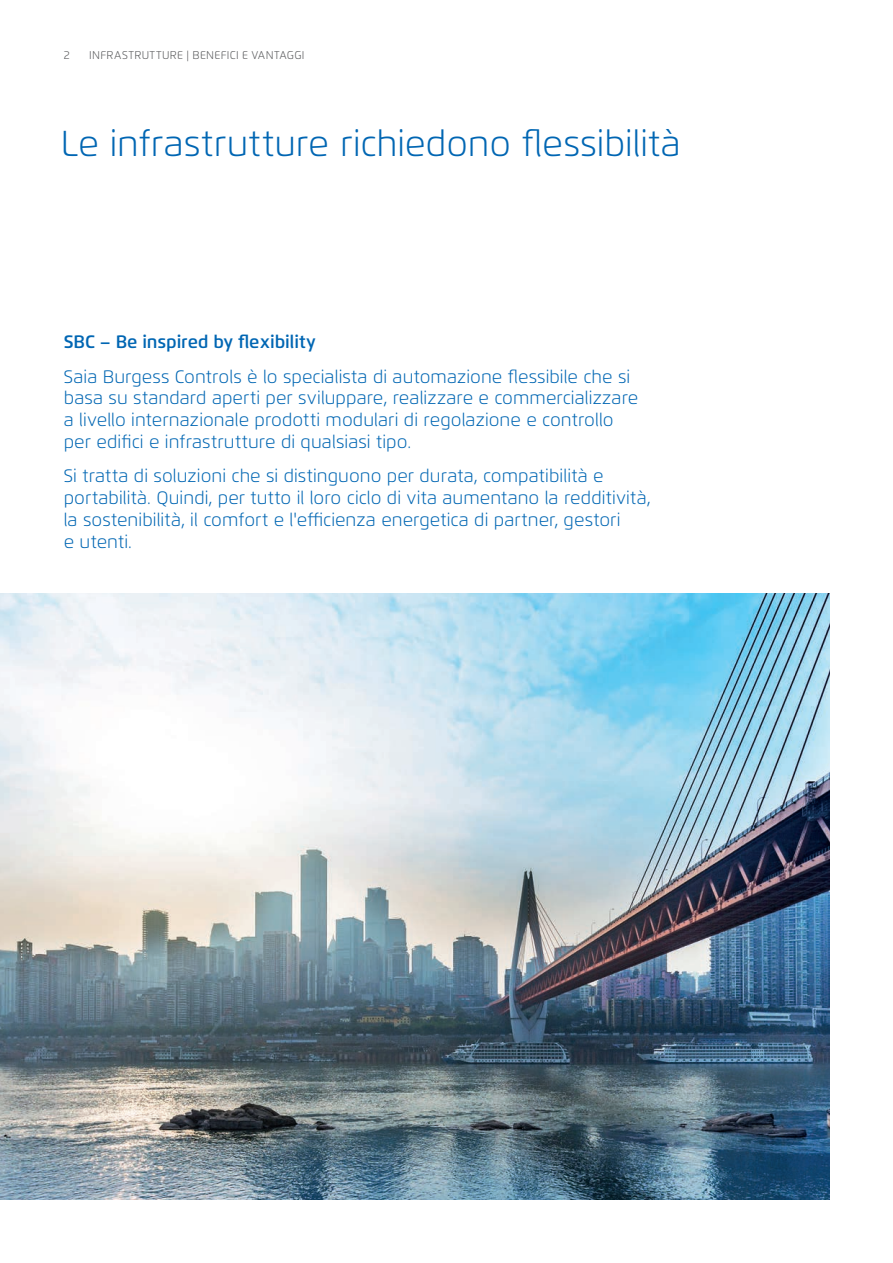
<style>
.page{position:relative;width:893px;height:1263px;background:#fff}
.page>*{position:absolute;margin:0;border:0;box-sizing:border-box;transform-origin:0 0}
.t1{font:300 36px "Flexo";color:#0166b3}
.t2{font:300 18px/21.8px "Flexo";letter-spacing:.005em;color:#0166b3}
.t3{font:600 18px "Flexo";color:#0166b3}
.t4{font:300 11.25px "Flexo";letter-spacing:.025em;color:#57585a}
</style>
<div class="page">
<img style="left:0;top:593px;width:829px;height:606px">
<p class="t4" style="left:64px;top:48px;width:7px">2</p>
<p class="t4" style="left:89px;top:48px;width:217px">INFRASTRUTTURE | BENEFICI E VANTAGGI</p>
<h1 class="t1" style="left:61px;top:122px;width:622px">Le infrastrutture richiedono flessibilità</h1>
<p class="t3" style="left:64px;top:331px;width:254px">SBC – Be inspired by flexibility</p>
<p class="t2" style="left:64px;top:366px;width:576px">Saia Burgess Controls è lo specialista di automazione flessibile che si basa su standard aperti per sviluppare, realizzare e commercializzare a livello internazionale prodotti modulari di regolazione e controllo per edifici e infrastrutture di qualsiasi tipo.</p>
<p class="t2" style="left:64px;top:465px;width:588px">Si tratta di soluzioni che si distinguono per durata, compatibilità e portabilità. Quindi, per tutto il loro ciclo di vita aumentano la redditività, la sostenibilità, il comfort e l'efficienza energetica di partner, gestori<br>e utenti.</p>
</div>
